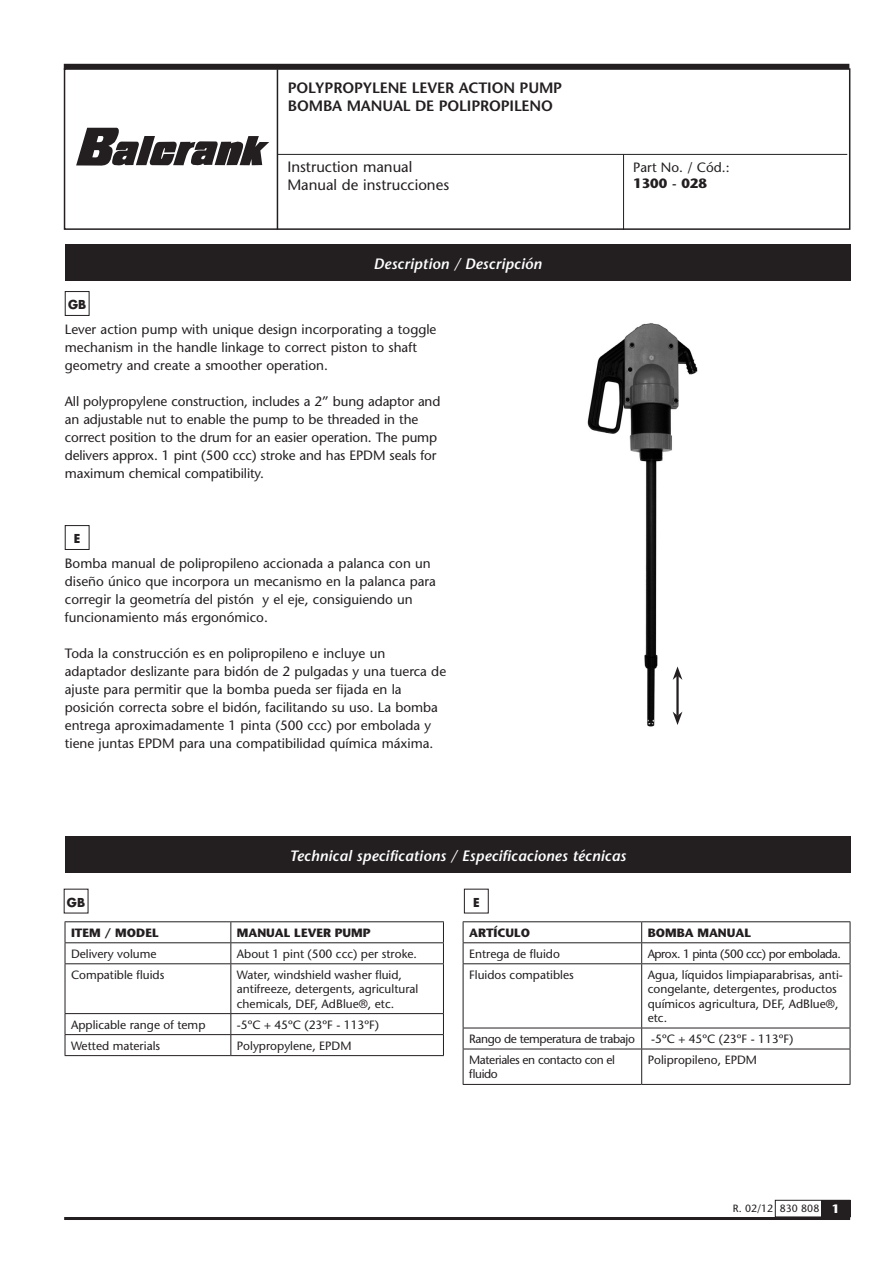
<style>
.page{position:relative;width:893px;height:1263px;background:#fff}
.page>*{position:absolute;margin:0;border:0;box-sizing:border-box;transform-origin:0 0}
.Texto_calado{font:italic 600 15px "Stone Sans";letter-spacing:.01em;color:#fff}
.titular{font:600 15px "Stone Sans";letter-spacing:-.01em;color:#231f20}
.t1{font:15px "Stone Sans";color:#231f20}
.texto_corrido{font:13.5px/18px "Stone Sans";color:#231f20}
.t2{font:700 13.5px "Stone Sans";color:#231f20}
.t3{font:12px/14.4px "Stone Sans";color:#231f20}
.t4{font:12px/14.4px "Stone Sans";letter-spacing:-.03em;color:#231f20}
.t5{font:700 12px "Stone Sans";color:#231f20}
.t6{font:12px "Stone Sans";letter-spacing:-.04em;color:#231f20}
.idioma{font:700 12px "Futura";color:#231f20}
.t7{font:700 12px "Stone Sans";color:#fff}
.t8{font:10.5px "Stone Sans";color:#231f20}
</style>
<div class="page">
<div style="left:775px;top:1200px;width:75px;height:17px;border:1px solid #231f20"></div>
<div style="left:821px;top:1200px;width:29px;height:17px;background:#231f20"></div>
<hr style="left:64px;top:1217px;width:786px;height:3px;background:#231f20">
<div style="left:64px;top:64px;width:785px;height:6px;background:#231f20"></div>
<div style="left:64px;top:68px;width:786px;height:162px;background:#fff;border:2px solid #231f20"></div>
<hr style="left:277px;top:69px;width:1px;height:160px;background:#231f20">
<hr style="left:278px;top:154px;width:569px;height:1px;background:#231f20">
<hr style="left:623px;top:154px;width:1px;height:76px;background:#231f20">
<div style="left:65px;top:245px;width:785px;height:36px;background:#231f20"></div>
<div style="left:65px;top:837px;width:785px;height:36px;background:#231f20"></div>
<div style="left:65px;top:291px;width:24px;height:25px;border:1px solid #231f20"></div>
<div style="left:65px;top:525px;width:24px;height:25px;border:1px solid #231f20"></div>
<img style="left:587px;top:323px;width:111px;height:404px">
<div style="left:464px;top:889px;width:25px;height:24px;border:1px solid #231f20"></div>
<hr style="left:65px;top:921px;width:166px;height:1px;background:#231f20">
<hr style="left:231px;top:921px;width:213px;height:1px;background:#231f20">
<hr style="left:65px;top:942px;width:166px;height:1px;background:#231f20">
<svg style="left:65px;top:922px;width:1px;height:41px"></svg>
<hr style="left:231px;top:942px;width:213px;height:1px;background:#231f20">
<svg style="left:230px;top:922px;width:1px;height:41px"></svg>
<svg style="left:443px;top:922px;width:1px;height:41px"></svg>
<hr style="left:65px;top:963px;width:166px;height:1px;background:#231f20">
<hr style="left:65px;top:964px;width:1px;height:49px;background:#231f20">
<hr style="left:231px;top:963px;width:213px;height:1px;background:#231f20">
<hr style="left:230px;top:964px;width:1px;height:49px;background:#231f20">
<hr style="left:443px;top:964px;width:1px;height:49px;background:#231f20">
<hr style="left:65px;top:1013px;width:166px;height:1px;background:#231f20">
<hr style="left:231px;top:1013px;width:213px;height:1px;background:#231f20">
<hr style="left:65px;top:1034px;width:166px;height:1px;background:#231f20">
<svg style="left:65px;top:1014px;width:1px;height:41px"></svg>
<hr style="left:231px;top:1034px;width:213px;height:1px;background:#231f20">
<svg style="left:230px;top:1014px;width:1px;height:41px"></svg>
<svg style="left:443px;top:1014px;width:1px;height:41px"></svg>
<hr style="left:65px;top:1055px;width:166px;height:1px;background:#231f20">
<hr style="left:231px;top:1055px;width:213px;height:1px;background:#231f20">
<hr style="left:463px;top:921px;width:179px;height:1px;background:#231f20">
<hr style="left:642px;top:921px;width:208px;height:1px;background:#231f20">
<hr style="left:463px;top:942px;width:179px;height:1px;background:#231f20">
<svg style="left:463px;top:922px;width:1px;height:41px"></svg>
<hr style="left:642px;top:942px;width:208px;height:1px;background:#231f20">
<svg style="left:641px;top:922px;width:1px;height:41px"></svg>
<svg style="left:850px;top:922px;width:1px;height:41px"></svg>
<hr style="left:463px;top:963px;width:179px;height:1px;background:#231f20">
<hr style="left:463px;top:964px;width:1px;height:64px;background:#231f20">
<hr style="left:642px;top:963px;width:208px;height:1px;background:#231f20">
<hr style="left:641px;top:964px;width:1px;height:64px;background:#231f20">
<hr style="left:850px;top:964px;width:1px;height:64px;background:#231f20">
<hr style="left:463px;top:1028px;width:179px;height:1px;background:#231f20">
<svg style="left:463px;top:1028px;width:1px;height:21px"></svg>
<hr style="left:642px;top:1028px;width:208px;height:1px;background:#231f20">
<svg style="left:641px;top:1028px;width:1px;height:21px"></svg>
<svg style="left:850px;top:1028px;width:1px;height:21px"></svg>
<hr style="left:463px;top:1049px;width:179px;height:1px;background:#231f20">
<hr style="left:463px;top:1049px;width:1px;height:35px;background:#231f20">
<hr style="left:642px;top:1049px;width:208px;height:1px;background:#231f20">
<hr style="left:641px;top:1049px;width:1px;height:35px;background:#231f20">
<hr style="left:850px;top:1049px;width:1px;height:35px;background:#231f20">
<hr style="left:463px;top:1084px;width:179px;height:1px;background:#231f20">
<hr style="left:642px;top:1084px;width:208px;height:1px;background:#231f20">
<hr style="left:676px;top:676px;width:3px;height:40px;background:#231f20">
<svg style="left:673px;top:666px;width:9px;height:14px"></svg>
<svg style="left:673px;top:712px;width:9px;height:13px"></svg>
<svg style="left:76px;top:128px;width:193px;height:38px"></svg>
<p class="titular" style="left:288px;top:79px;width:276px">POLYPROPYLENE LEVER ACTION PUMP</p>
<p class="titular" style="left:288px;top:97px;width:267px">BOMBA MANUAL DE POLIPROPILENO</p>
<p class="t1" style="left:287px;top:158px;width:126px">Instruction manual</p>
<p class="t1" style="left:287px;top:176px;width:163px">Manual de instrucciones</p>
<p class="Texto_calado" style="left:374px;top:255px;width:170px">Description / Descripción</p>
<p class="idioma" style="left:68px;top:296px;width:20px">GB</p>
<p class="texto_corrido" style="left:65px;top:320px;width:373px">Lever action pump with unique design incorporating a toggle mechanism in the handle linkage to correct piston to shaft geometry and create a smoother operation.</p>
<p class="texto_corrido" style="left:65px;top:392px;width:377px">All polypropylene construction, includes a 2” bung adaptor and an adjustable nut to enable the pump to be threaded in the correct position to the drum for an easier operation. The pump delivers approx. 1 pint (500 ccc) stroke and has EPDM seals for maximum chemical compatibility.</p>
<p class="idioma" style="left:74px;top:530px;width:8px">E</p>
<p class="texto_corrido" style="left:65px;top:554px;width:373px">Bomba manual de polipropileno accionada a palanca con un diseño único que incorpora un mecanismo en la palanca para corregir la geometría del pistón y el eje, consiguiendo un funcionamiento más ergonómico.</p>
<p class="texto_corrido" style="left:65px;top:644px;width:383px">Toda la construcción es en polipropileno e incluye un adaptador deslizante para bidón de 2 pulgadas y una tuerca de ajuste para permitir que la bomba pueda ser fijada en la posición correcta sobre el bidón, facilitando su uso. La bomba entrega aproximadamente 1 pinta (500 ccc) por embolada y tiene juntas EPDM para una compatibilidad química máxima.</p>
<p class="texto_corrido" style="left:633px;top:158px;width:98px">Part No. / Cód.:</p>
<p class="t2" style="left:633px;top:175px;width:75px">1300 - 028</p>
<p class="Texto_calado" style="left:289px;top:846px;width:338px">Technical specifications / Especificaciones técnicas</p>
<p class="idioma" style="left:67px;top:894px;width:20px">GB</p>
<p class="idioma" style="left:473px;top:894px;width:8px">E</p>
<p class="t5" style="left:71px;top:925px;width:89px">ITEM / MODEL</p>
<p class="t5" style="left:237px;top:925px;width:135px">MANUAL LEVER PUMP</p>
<p class="t3" style="left:71px;top:946px;width:87px">Delivery volume</p>
<p class="t3" style="left:237px;top:946px;width:182px">About 1 pint (500 ccc) per stroke.</p>
<p class="t3" style="left:71px;top:967px;width:95px">Compatible fluids</p>
<p class="t3" style="left:237px;top:967px;width:183px">Water, windshield washer fluid, antifreeze, detergents, agricultural chemicals, DEF, AdBlue®, etc.</p>
<p class="t3" style="left:71px;top:1017px;width:136px">Applicable range of temp</p>
<p class="t3" style="left:237px;top:1017px;width:144px">-5ºC + 45ºC (23ºF - 113ºF)</p>
<p class="t3" style="left:71px;top:1038px;width:91px">Wetted materials</p>
<p class="t3" style="left:237px;top:1038px;width:116px">Polypropylene, EPDM</p>
<p class="t5" style="left:469px;top:925px;width:63px">ARTÍCULO</p>
<p class="t5" style="left:648px;top:925px;width:105px">BOMBA MANUAL</p>
<p class="t3" style="left:469px;top:946px;width:92px">Entrega de fluido</p>
<p class="t6" style="left:648px;top:946px;width:195px">Aprox. 1 pinta (500 ccc) por embolada.</p>
<p class="t3" style="left:469px;top:967px;width:106px">Fluidos compatibles</p>
<p class="t3" style="left:648px;top:967px;width:197px">Agua, líquidos limpiaparabrisas, anti&shy;congelante, detergentes, productos químicos agricultura, DEF, AdBlue®, etc.</p>
<p class="t4" style="left:469px;top:1032px;width:167px">Rango de temperatura de trabajo</p>
<p class="t3" style="left:651px;top:1032px;width:144px">-5ºC + 45ºC (23ºF - 113ºF)</p>
<p class="t4" style="left:469px;top:1053px;width:148px">Materiales en contacto con el fluido</p>
<p class="t3" style="left:648px;top:1053px;width:111px">Polipropileno, EPDM</p>
<p class="t8" style="left:733px;top:1202px;width:88px">R. 02/12 830 808</p>
<p class="t7" style="left:832px;top:1202px;width:9px">1</p>
</div>
